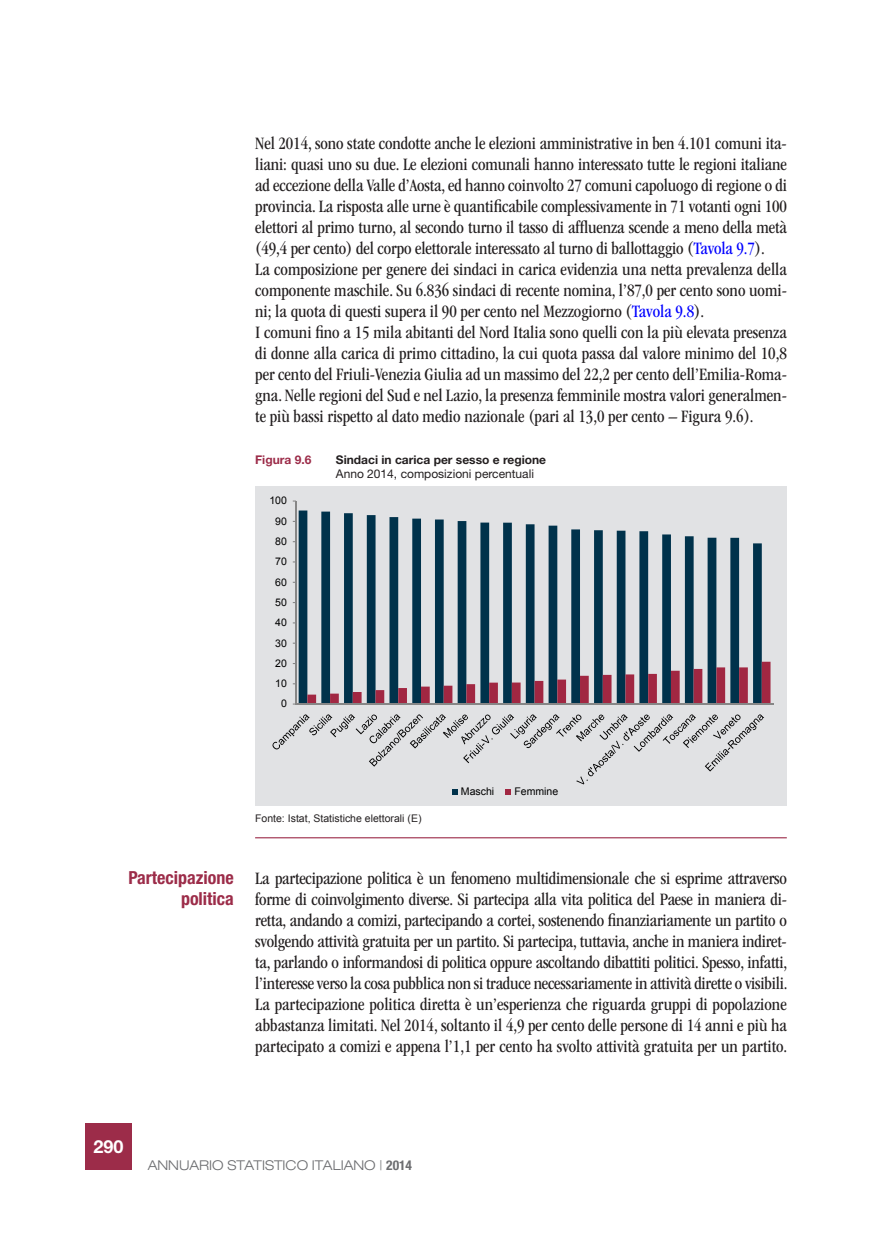
<style>
.page{position:relative;width:872px;height:1234px;background:#fff}
.page>*{position:absolute;margin:0;border:0;box-sizing:border-box;transform-origin:0 0}
.t1{font:condensed 18px/21px "ITC Garamond Std";color:#231f20}
.t2{font:700 condensed 18px/21px "Helvetica Neue LT Std";color:#9c2c49;text-align:right}
.t3{font:700 18px "Helvetica Neue LT Std";color:#fff}
.t4{font:300 expanded 13.5px "Helvetica Neue LT Std";color:#6c6d70}
.t5{font:12px "Helvetica Neue LT Std";color:#231f20}
.t6{font:700 12px "Helvetica Neue LT Std";color:#231f20}
.t7{font:700 12px "Helvetica Neue LT Std";color:#9c2c49}
.t8{font:10.5px "Arial";color:#231f20}
.t9{font:10.5px "Arial";color:#000}
.s1{color:#00f}
.s2{font-weight:700;font-stretch:condensed}
</style>
<div class="page">
<div style="left:85px;top:1123px;width:47px;height:46px;background:#9c2c49"></div>
<div style="left:255px;top:486px;width:532px;height:319px;background:#e1e2e4"></div>
<svg style="left:299px;top:510px;width:463px;height:193px"></svg>
<svg style="left:307px;top:661px;width:463px;height:42px"></svg>
<hr style="left:295px;top:501px;width:1px;height:203px;background:#868686">
<hr style="left:296px;top:703px;width:477px;height:1px;background:#868686">
<svg style="left:272px;top:714px;width:492px;height:80px"></svg>
<hr style="left:255px;top:837px;width:532px;height:1px;background:#9c2c49">
<p class="t1" style="left:255px;top:132px;width:533px">Nel 2014, sono state condotte anche le elezioni amministrative in ben 4.101 comuni ita&shy;liani: quasi uno su due. Le elezioni comunali hanno interessato tutte le regioni italiane ad eccezione della Valle d’Aosta, ed hanno coinvolto 27 comuni capoluogo di regione o di provincia. La risposta alle urne è quantificabile complessivamente in 71 votanti ogni 100 elettori al primo turno, al secondo turno il tasso di affluenza scende a meno della metà (49,4 per cento) del corpo elettorale interessato al turno di ballottaggio (<span class="s1">Tavola 9.7</span>).<br>La composizione per genere dei sindaci in carica evidenzia una netta prevalenza della componente maschile. Su 6.836 sindaci di recente nomina, l’87,0 per cento sono uomi&shy;ni; la quota di questi supera il 90 per cento nel Mezzogiorno (<span class="s1">Tavola 9.8</span>).<br>I comuni fino a 15 mila abitanti del Nord Italia sono quelli con la più elevata presenza di donne alla carica di primo cittadino, la cui quota passa dal valore minimo del 10,8 per cento del Friuli-Venezia Giulia ad un massimo del 22,2 per cento dell’Emilia-Roma&shy;gna. Nelle regioni del Sud e nel Lazio, la presenza femminile mostra valori generalmen&shy;te più bassi rispetto al dato medio nazionale (pari al 13,0 per cento – Figura 9.6).</p>
<p class="t7" style="left:255px;top:452px;width:58px">Figura 9.6</p>
<p class="t6" style="left:336px;top:452px;width:212px">Sindaci in carica per sesso e regione</p>
<p class="t5" style="left:336px;top:466px;width:200px">Anno 2014, composizioni percentuali</p>
<p class="t9" style="left:269px;top:493px;width:19px">100</p>
<p class="t9" style="left:275px;top:514px;width:13px">90</p>
<p class="t9" style="left:275px;top:534px;width:13px">80</p>
<p class="t9" style="left:275px;top:554px;width:13px">70</p>
<p class="t9" style="left:275px;top:575px;width:13px">60</p>
<p class="t9" style="left:275px;top:595px;width:13px">50</p>
<p class="t9" style="left:275px;top:615px;width:13px">40</p>
<p class="t9" style="left:275px;top:635px;width:13px">30</p>
<p class="t9" style="left:275px;top:656px;width:13px">20</p>
<p class="t9" style="left:275px;top:676px;width:13px">10</p>
<p class="t9" style="left:281px;top:696px;width:7px">0</p>
<p class="t2" style="left:128px;top:866px;width:107px">Partecipazione politica</p>
<p class="t8" style="left:255px;top:811px;width:168px">Fonte: Istat, Statistiche elettorali (E)</p>
<p class="t9" style="left:461px;top:784px;width:35px">Maschi</p>
<p class="t9" style="left:514px;top:784px;width:45px">Femmine</p>
<p class="t1" style="left:255px;top:868px;width:533px;text-align:justify">La partecipazione politica è un fenomeno multidimensionale che si esprime attraverso forme di coinvolgimento diverse. Si partecipa alla vita politica del Paese in maniera di&shy;retta, andando a comizi, partecipando a cortei, sostenendo finanziariamente un partito o svolgendo attività gratuita per un partito. Si partecipa, tuttavia, anche in maniera indiret&shy;ta, parlando o informandosi di politica oppure ascoltando dibattiti politici. Spesso, infatti, l’interesse verso la cosa pubblica non si traduce necessariamente in attività dirette o visibili.<br>La partecipazione politica diretta è un’esperienza che riguarda gruppi di popolazione abbastanza limitati. Nel 2014, soltanto il 4,9 per cento delle persone di 14 anni e più ha partecipato a comizi e appena l’1,1 per cento ha svolto attività gratuita per un partito.</p>
<p class="t3" style="left:93px;top:1135px;width:32px">290</p>
<p class="t4" style="left:148px;top:1157px;width:266px">ANNUARIO STATISTICO ITALIANO | <span class="s2">2014</span></p>
</div>
